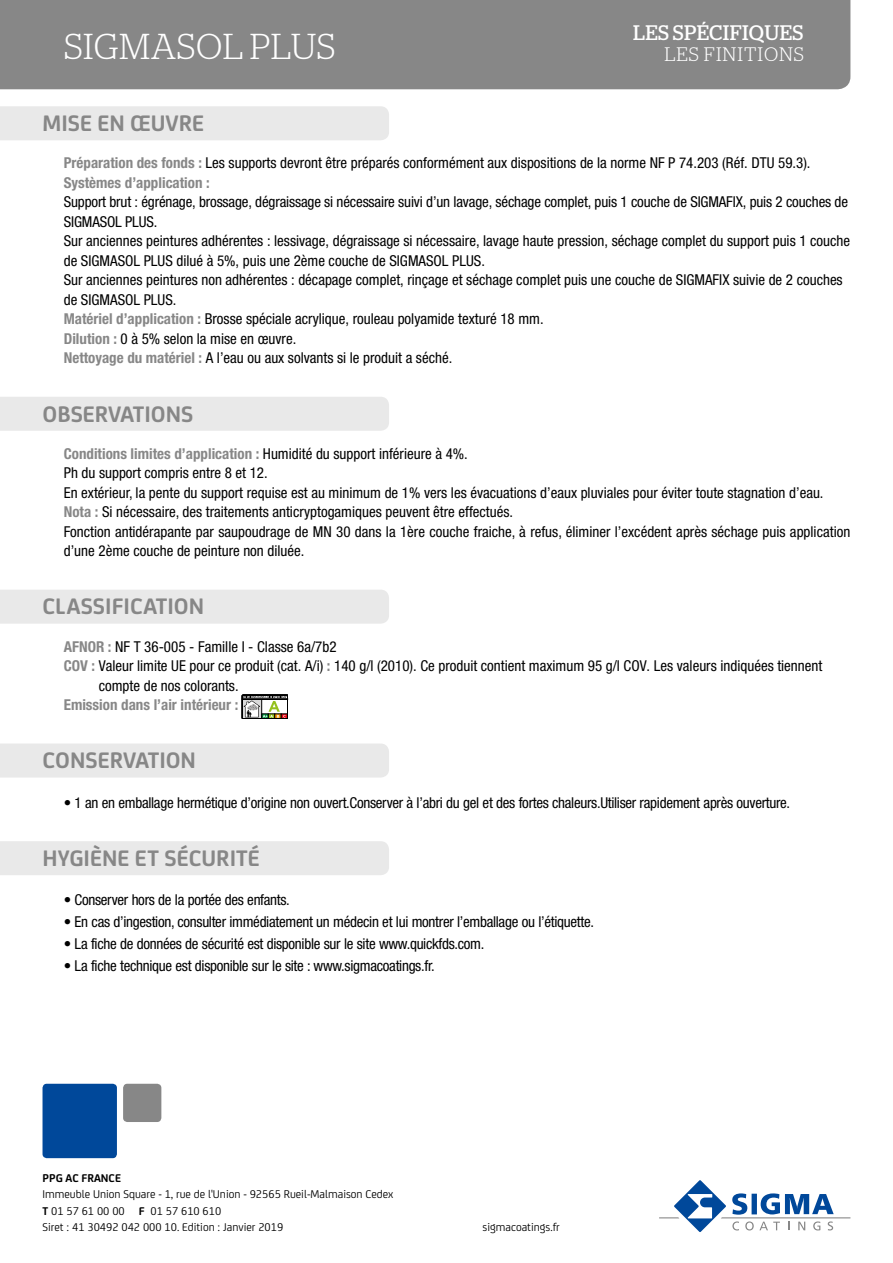
<style>
.page{position:relative;width:893px;height:1263px;background:#fff}
.page>*{position:absolute;margin:0;border:0;box-sizing:border-box;transform-origin:0 0}
.t1{font:300 36px "Stag";letter-spacing:.01em;color:#fff}
.t2{font:700 24px "FS Joey";color:#878787}
.t3{font:21px "Stag";letter-spacing:.02em;color:#fff}
.t4{font:300 19.5px "Stag";letter-spacing:.055em;color:#fff}
.t5{font:condensed 15px/19.5px "Helvetica Neue LT Std";color:#000}
.t6{font:condensed 15px "Helvetica Neue LT Std";letter-spacing:-.02em;color:#000}
.t7{font:700 condensed 15px "Helvetica Neue LT Std";color:#878787}
.t8{font:12px/16.5px "FS Joey";color:#000}
.t9{font:700 12px "FS Joey";color:#000}
.s1{font-weight:700;color:#878787}
.s2{font-weight:700}
</style>
<div class="page">
<div style="left:0;top:0;width:850px;height:89px;background:#878787"></div>
<svg style="left:659px;top:1180px;width:191px;height:52px"></svg>
<div style="left:43px;top:1084px;width:74px;height:74px;background:#00489a;border-radius:4px"></div>
<div style="left:123px;top:1084px;width:38px;height:38px;background:#878787;border-radius:4px"></div>
<div style="left:0;top:106px;width:389px;height:34px;background:#e9e9e9"></div>
<div style="left:0;top:397px;width:389px;height:34px;background:#e9e9e9"></div>
<div style="left:0;top:590px;width:389px;height:34px;background:#e9e9e9"></div>
<svg style="left:242px;top:695px;width:46px;height:24px"></svg>
<div style="left:0;top:743px;width:389px;height:34px;background:#e9e9e9"></div>
<div style="left:0;top:841px;width:389px;height:34px;background:#e9e9e9"></div>
<h1 class="t1" style="left:64px;top:26px;width:273px">SIGMASOL PLUS</h1>
<h3 class="t3" style="left:633px;top:21px;width:172px">LES SPÉCIFIQUES</h3>
<h3 class="t4" style="left:664px;top:44px;width:141px">LES FINITIONS</h3>
<h2 class="t2" style="left:43px;top:105px;width:163px">MISE EN ŒUVRE</h2>
<p class="t5" style="left:64px;top:153px;width:748px"><span class="s1">Préparation des fonds :</span> Les supports devront être préparés conformément aux dispositions de la norme NF P 74.203 (Réf. DTU 59.3).<br><span class="s1">Systèmes d’application :</span></p>
<p class="t5" style="left:64px;top:192px;width:788px">Support brut : égrénage, brossage, dégraissage si nécessaire suivi d’un lavage, séchage complet, puis 1 couche de SIGMAFIX, puis 2 couches de SIGMASOL PLUS.<br>Sur anciennes peintures adhérentes : lessivage, dégraissage si nécessaire, lavage haute pression, séchage complet du support puis 1 couche de SIGMASOL PLUS dilué à 5%, puis une 2ème couche de SIGMASOL PLUS.<br>Sur anciennes peintures non adhérentes : décapage complet, rinçage et séchage complet puis une couche de SIGMAFIX suivie de 2 couches de SIGMASOL PLUS.<br><span class="s1">Matériel d’application :</span> Brosse spéciale acrylique, rouleau polyamide texturé 18 mm.<br><span class="s1">Dilution :</span> 0 à 5% selon la mise en œuvre.<br><span class="s1">Nettoyage du matériel :</span> A l’eau ou aux solvants si le produit a séché.</p>
<h2 class="t2" style="left:43px;top:396px;width:152px">OBSERVATIONS</h2>
<p class="t5" style="left:64px;top:444px;width:788px"><span class="s1">Conditions limites d’application :</span> Humidité du support inférieure à 4%.<br>Ph du support compris entre 8 et 12.<br>En extérieur, la pente du support requise est au minimum de 1% vers les évacuations d’eaux pluviales pour éviter toute stagnation d’eau.<br><span class="s1">Nota :</span> Si nécessaire, des traitements anticryptogamiques peuvent être effectués.<br>Fonction antidérapante par saupoudrage de MN 30 dans la 1ère couche fraiche, à refus, éliminer l’excédent après séchage puis application d’une 2ème couche de peinture non diluée.</p>
<h2 class="t2" style="left:43px;top:588px;width:163px">CLASSIFICATION</h2>
<p class="t5" style="left:64px;top:636px;width:274px"><span class="s1">AFNOR :</span> NF T 36-005 - Famille I - Classe 6a/7b2</p>
<p class="t5" style="left:64px;top:656px;width:760px"><span class="s1">COV :</span> Valeur limite UE pour ce produit (cat. A/i) <span class="s1">:</span> 140 g/l (2010). Ce produit contient maximum 95 g/l COV. Les valeurs indiquées tiennent</p>
<p class="t5" style="left:99px;top:675px;width:141px">compte de nos colorants.</p>
<p class="t7" style="left:64px;top:696px;width:176px">Emission dans l’air intérieur :</p>
<h2 class="t2" style="left:43px;top:742px;width:155px">CONSERVATION</h2>
<p class="t6" style="left:64px;top:794px;width:728px">• 1 an en emballage hermétique d’origine non ouvert.Conserver à l’abri du gel et des fortes chaleurs.Utiliser rapidement après ouverture.</p>
<h2 class="t2" style="left:43px;top:840px;width:219px">HYGIÈNE ET SÉCURITÉ</h2>
<p class="t6" style="left:64px;top:891px;width:228px">• Conserver hors de la portée des enfants.</p>
<p class="t6" style="left:64px;top:913px;width:532px">• En cas d’ingestion, consulter immédiatement un médecin et lui montrer l’emballage ou l’étiquette.</p>
<p class="t6" style="left:64px;top:935px;width:422px">• La fiche de données de sécurité est disponible sur le site www.quickfds.com.</p>
<p class="t6" style="left:64px;top:957px;width:372px">• La fiche technique est disponible sur le site : www.sigmacoatings.fr.</p>
<p class="t9" style="left:43px;top:1168px;width:80px">PPG AC FRANCE</p>
<p class="t8" style="left:43px;top:1185px;width:352px">Immeuble Union Square - 1, rue de l'Union - 92565 Rueil-Malmaison Cedex<br><span class="s2">T</span> 01 57 61 00 00 <span class="s2">F</span> 01 57 610 610<br>Siret : 41 30492 042 000 10. Edition : Janvier 2019</p>
<p class="t8" style="left:483px;top:1218px;width:79px">sigmacoatings.fr</p>
</div>
